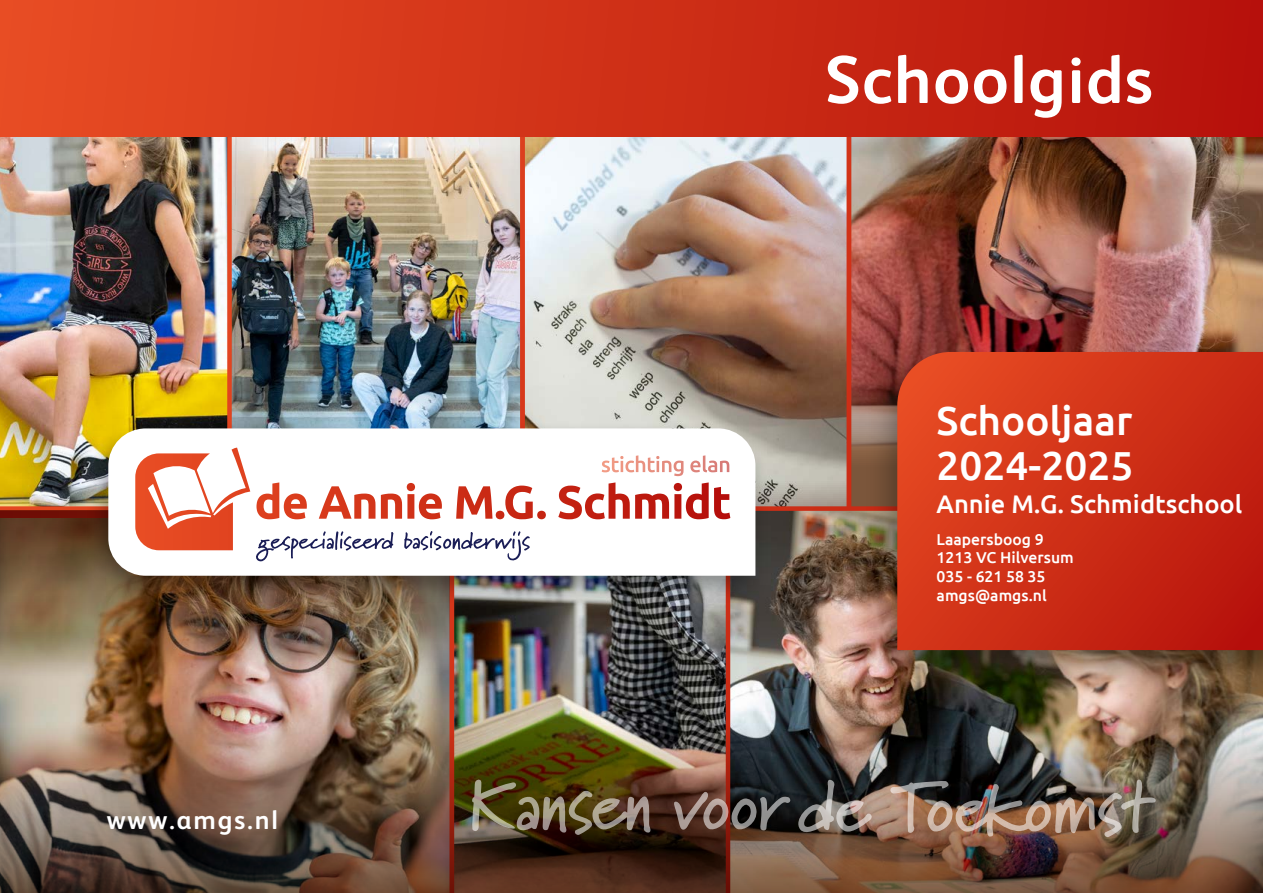
<style>
.page{position:relative;width:1263px;height:893px;background:#fff}
.page>*{position:absolute;margin:0;border:0;box-sizing:border-box;transform-origin:0 0}
.t1{font:700 67.5px "FS Albert";letter-spacing:.02em;color:#fff}
.t2{font:500 40.5px/45px "Ubuntu";color:#fff}
.t3{font:700 26.4px "FS Albert";letter-spacing:.07em;color:#fff}
.t4{font:500 25.5px "Ubuntu";color:#fff}
.t5{font:500 15.75px/18.8px "Ubuntu";color:#fff}
</style>
<div class="page">
<img style="left:851px;top:136px;width:412px;height:370px">
<img style="left:525px;top:136px;width:321px;height:370px">
<img style="left:232px;top:136px;width:288px;height:285px">
<img style="left:0;top:136px;width:232px;height:370px">
<img style="left:730px;top:506px;width:533px;height:220px">
<img style="left:0;top:506px;width:450px;height:220px">
<img style="left:450px;top:605px;width:280px;height:121px">
<img style="left:0;top:726px;width:1263px;height:167px">
<img style="left:0;top:511px;width:450px;height:165px">
<div style="left:0;top:0;width:1263px;height:136px;background:linear-gradient(to right,#e84d23,#b6120b)"></div>
<div style="left:865px;top:342px;width:398px;height:351px;background:#000;opacity:.33"></div>
<svg style="left:897px;top:352px;width:366px;height:298px;background:#ce3017"></svg>
<div style="left:85px;top:421px;width:684px;height:184px;background:#000;opacity:.33"></div>
<svg style="left:108px;top:428px;width:647px;height:148px"></svg>
<svg style="left:135px;top:448px;width:574px;height:115px"></svg>
<img style="left:472px;top:779px;width:684px;height:58px">
<h3 class="t3" style="left:107px;top:802px;width:173px">www.amgs.nl</h3>
<h1 class="t1" style="left:824px;top:34px;width:330px">Schoolgids</h1>
<h2 class="t2" style="left:936px;top:396px;width:198px">Schooljaar<br>2024-2025</h2>
<h3 class="t4" style="left:936px;top:487px;width:307px">Annie M.G. Schmidtschool</h3>
<p class="t5" style="left:936px;top:529px;width:139px">Laapersboog 9<br>1213 VC Hilversum<br>035 - 621 58 35 amgs@amgs.nl</p>
</div>
